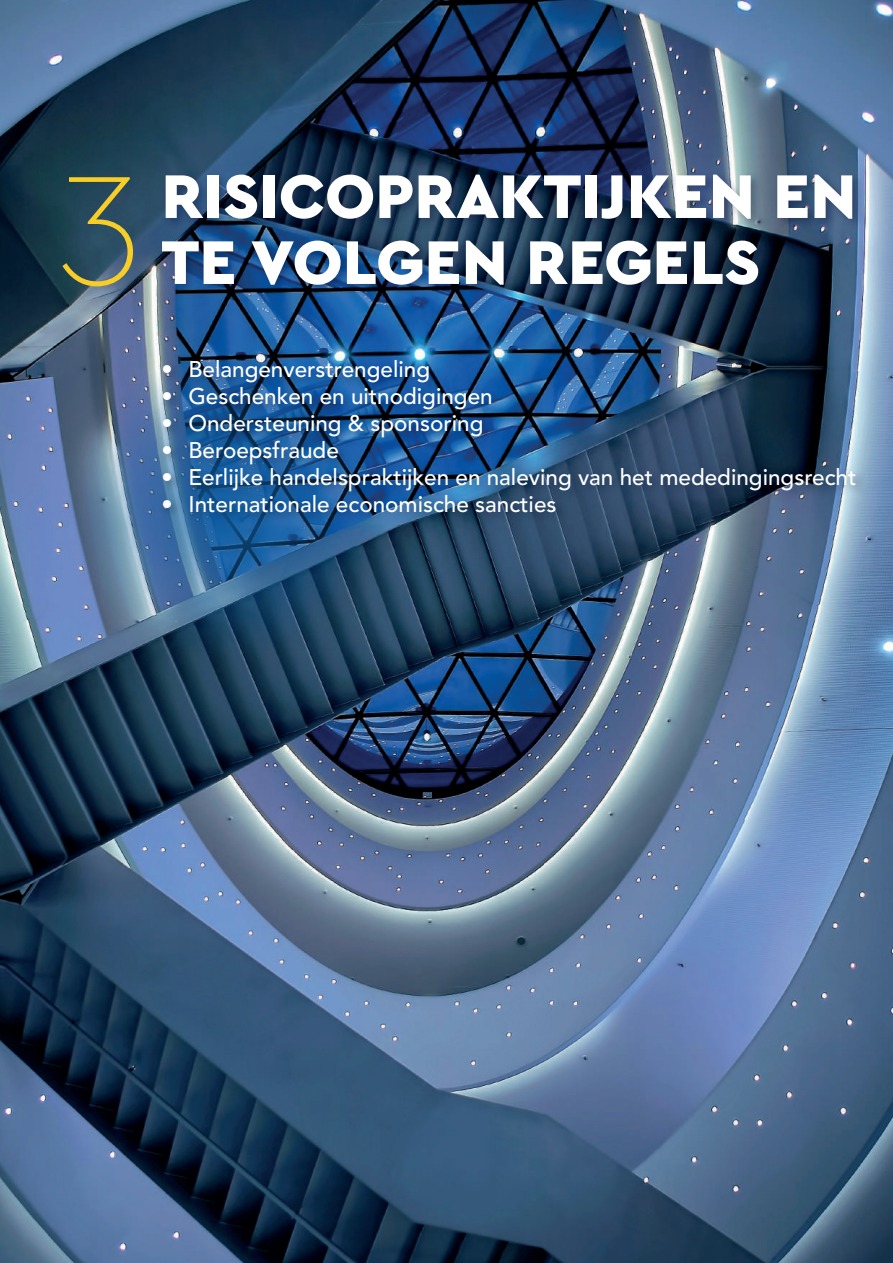
<style>
.page{position:relative;width:893px;height:1263px;background:#fff}
.page>*{position:absolute;margin:0;border:0;box-sizing:border-box;transform-origin:0 0}
.t1{font:100 163.05px "Cera Pro";color:#f7cd28}
.t2{font:900 64.5px/66px "Cera Pro";color:#fff}
.t3{font:500 22.5px "Avenir LT Std";color:#fff}
</style>
<div class="page">
<img style="left:0;top:0;width:893px;height:1263px">
<svg style="left:72px;top:354px;width:305px;height:305px;background:#416990"></svg>
<div style="left:158px;top:171px;width:709px;height:353px;background:#060c35;opacity:.35"></div>
<h1 class="t1" style="left:57px;top:122px;width:88px">3</h1>
<h2 class="t2" style="left:161px;top:161px;width:697px">RISICOPRAKTIJKEN EN<br>TE VOLGEN REGELS</h2>
<p class="t3" style="left:161px;top:356px;width:270px">• Belangenverstrengeling</p>
<p class="t3" style="left:161px;top:383px;width:333px">• Geschenken en uitnodigingen</p>
<p class="t3" style="left:161px;top:410px;width:324px">• Ondersteuning &amp; sponsoring</p>
<p class="t3" style="left:161px;top:437px;width:179px">• Beroepsfraude</p>
<p class="t3" style="left:161px;top:464px;width:697px">• Eerlijke handelspraktijken en naleving van het mededingingsrecht</p>
<p class="t3" style="left:161px;top:491px;width:397px">• Internationale economische sancties</p>
</div>
